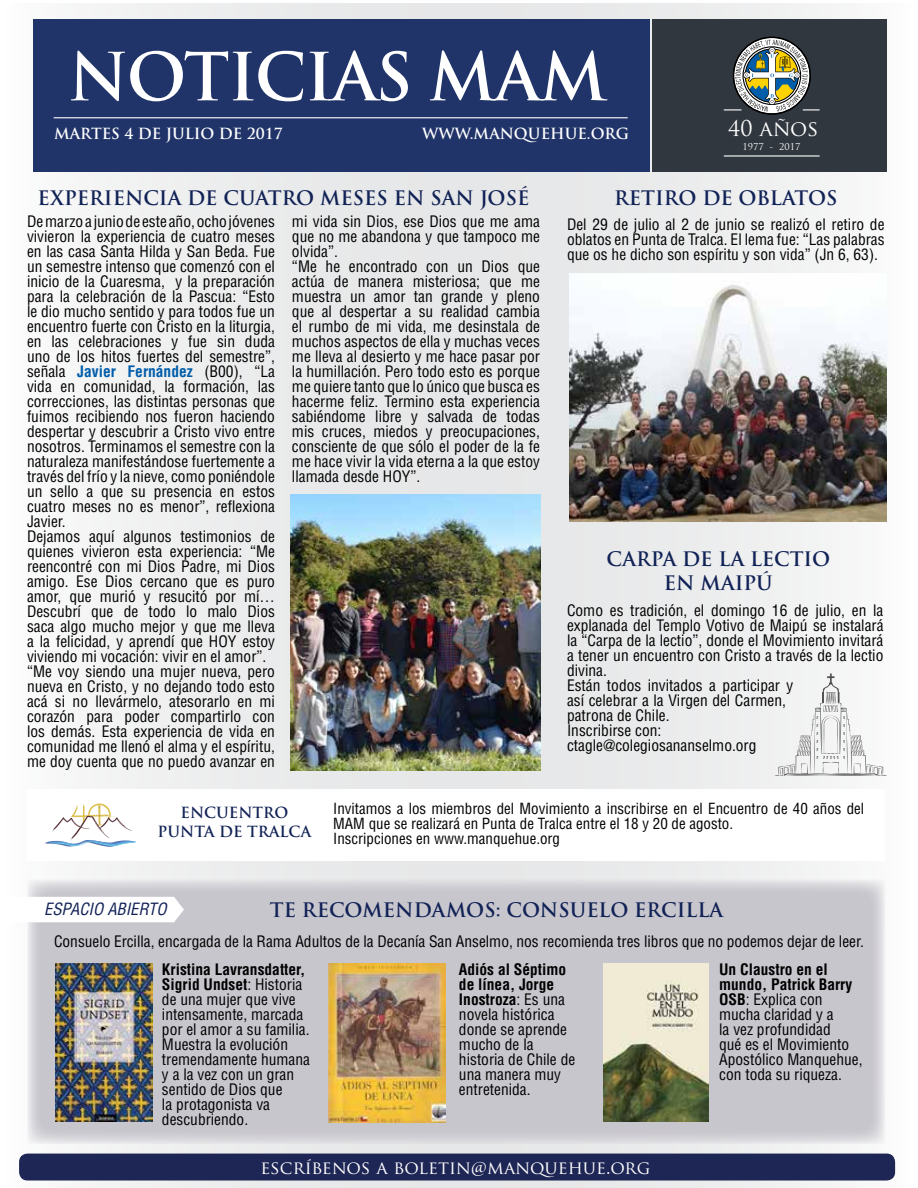
<style>
.page{position:relative;width:918px;height:1188px;background:#fff}
.page>*{position:absolute;margin:0;border:0;box-sizing:border-box;transform-origin:0 0}
.t1{font:700 64.5px "Trajan Pro";letter-spacing:-.025em;color:#fff}
.t2{font:21.3px "Trajan Pro";color:#fff}
.t3{font:700 19.5px/24px "Trajan Pro";color:#112256;text-align:center}
.t4{font:18px "Trajan Pro";color:#fff}
.t5{font:italic condensed 16.5px "Helvetica LT Std";color:#112256}
.t6{font:condensed 15.45px/15px "Helvetica LT Std";color:#000}
.t7{font:condensed 15px/15px "Helvetica LT Std";color:#000}
.t8{font:700 15px "Trajan Pro";color:#fff}
.t9{font:700 15px/19.5px "Trajan Pro";color:#112256;text-align:center}
.t10{font:9.3px "Trajan Pro";color:#fff}
.s1{font-weight:700;color:#005daa}
.s2{font-weight:700}
</style>
<div class="page">
<div style="left:457px;top:3px;width:461px;height:1185px;background:linear-gradient(to right,#e1e2e4,#f7f8f8)"></div>
<div style="left:0;top:3px;width:461px;height:1185px;background:linear-gradient(to right,#f9f9f9,#e2e3e4)"></div>
<div style="left:19px;top:1154px;width:876px;height:27px;background:#1e2655;border-radius:9px"></div>
<div style="left:652px;top:19px;width:235px;height:153px;background:#31373e"></div>
<div style="left:33px;top:19px;width:616px;height:153px;background:#213469"></div>
<hr style="left:54px;top:117px;width:573px;height:1px;background:#fff">
<hr style="left:724px;top:155px;width:95px;height:2px;background:#fff">
<svg style="left:724px;top:37px;width:95px;height:78px"></svg>
<div style="left:27px;top:789px;width:857px;height:72px;background:#fff"></div>
<svg style="left:45px;top:803px;width:91px;height:44px"></svg>
<img style="left:291px;top:494px;width:250px;height:277px">
<div style="left:27px;top:880px;width:858px;height:264px;background:#c8c6cd"></div>
<div style="left:0;top:897px;width:184px;height:25px;background:#fff"></div>
<img style="left:56px;top:963px;width:96px;height:158px">
<img style="left:329px;top:963px;width:116px;height:159px">
<img style="left:604px;top:963px;width:105px;height:158px">
<svg style="left:775px;top:673px;width:112px;height:103px"></svg>
<img style="left:569px;top:274px;width:317px;height:247px">
<h1 class="t1" style="left:68px;top:37px;width:541px">NOTICIAS MAM</h1>
<p class="t8" style="left:54px;top:124px;width:230px">MARTES 4 DE JULIO DE 2017</p>
<h2 class="t2" style="left:728px;top:115px;width:92px">40 AÑOS</h2>
<p class="t10" style="left:743px;top:140px;width:59px">1977 - 2017</p>
<p class="t8" style="left:422px;top:124px;width:208px">WWW.MANQUEHUE.ORG</p>
<p class="t3" style="left:38px;top:187px;width:493px">EXPERIENCIA DE CUATRO MESES EN SAN JOSÉ</p>
<p class="t6" style="left:27px;top:214px;width:250px">De marzo a junio de este año, ocho jóvenes vivieron la experiencia de cuatro meses en las casa Santa Hilda y San Beda. Fue un semestre intenso que comenzó con el inicio de la Cuaresma, y la preparación para la celebración de la Pascua: “Esto le dio mucho sentido y para todos fue un encuentro fuerte con Cristo en la liturgia, en las celebraciones y fue sin duda uno de los hitos fuertes del semestre”, señala <span class="s1">Javier Fernández</span> (B00), “La vida en comunidad, la formación, las correcciones, las distintas personas que fuimos recibiendo nos fueron haciendo despertar y descubrir a Cristo vivo entre nosotros. Terminamos el semestre con la naturaleza manifestándose fuertemente a través del frío y la nieve, como poniéndole un sello a que su presencia en estos cuatro meses no es menor”, reflexiona Javier.<br>Dejamos aquí algunos testimonios de quienes vivieron esta experiencia: “Me reencontré con mi Dios Padre, mi Dios amigo. Ese Dios cercano que es puro amor, que murió y resucitó por mí… Descubrí que de todo lo malo Dios saca algo mucho mejor y que me lleva a la felicidad, y aprendí que HOY estoy viviendo mi vocación: vivir en el amor”. “Me voy siendo una mujer nueva, pero nueva en Cristo, y no dejando todo esto acá si no llevármelo, atesorarlo en mi corazón para poder compartirlo con los demás. Esta experiencia de vida en comunidad me llenó el alma y el espíritu, me doy cuenta que no puedo avanzar en</p>
<p class="t6" style="left:292px;top:214px;width:250px">mi vida sin Dios, ese Dios que me ama que no me abandona y que tampoco me olvida”.<br>“Me he encontrado con un Dios que actúa de manera misteriosa; que me muestra un amor tan grande y pleno que al despertar a su realidad cambia el rumbo de mi vida, me desinstala de muchos aspectos de ella y muchas veces me lleva al desierto y me hace pasar por la humillación. Pero todo esto es porque me quiere tanto que lo único que busca es hacerme feliz. Termino esta experiencia sabiéndome libre y salvada de todas mis cruces, miedos y preocupaciones, consciente de que sólo el poder de la fe me hace vivir la vida eterna a la que estoy llamada desde HOY”.</p>
<p class="t3" style="left:614px;top:187px;width:225px">RETIRO DE OBLATOS</p>
<p class="t6" style="left:567px;top:217px;width:319px;text-align:justify">Del 29 de julio al 2 de junio se realizó el retiro de oblatos en Punta de Tralca. El lema fue: “Las palabras que os he dicho son espíritu y son vida” (Jn 6, 63).</p>
<p class="t3" style="left:606px;top:547px;width:225px">CARPA DE LA LECTIO<br>EN MAIPÚ</p>
<p class="t6" style="left:567px;top:603px;width:318px">Como es tradición, el domingo 16 de julio, en la explanada del Templo Votivo de Maipú se instalará la “Carpa de la lectio”, donde el Movimiento invitará a tener un encuentro con Cristo a través de la lectio divina.<br>Están todos invitados a participar y<br>así celebrar a la Virgen del Carmen,<br>patrona de Chile.<br>Inscribirse con:<br>ctagle@colegiosananselmo.org</p>
<p class="t9" style="left:158px;top:803px;width:155px">ENCUENTRO<br>PUNTA DE TRALCA</p>
<p class="t7" style="left:333px;top:801px;width:533px">Invitamos a los miembros del Movimiento a inscribirse en el Encuentro de 40 años del<br>MAM que se realizará en Punta de Tralca entre el 18 y 20 de agosto.<br>Inscripciones en www.manquehue.org</p>
<p class="t5" style="left:44px;top:899px;width:124px">ESPACIO ABIERTO</p>
<p class="t3" style="left:270px;top:898px;width:455px">TE RECOMENDAMOS: CONSUELO ERCILLA</p>
<p class="t6" style="left:54px;top:934px;width:812px">Consuelo Ercilla, encargada de la Rama Adultos de la Decanía San Anselmo, nos recomienda tres libros que no podemos dejar de leer.</p>
<p class="t6" style="left:162px;top:961px;width:150px"><span class="s2">Kristina Lavransdatter,<br>Sigrid Undset</span>: Historia de una mujer que vive intensamente, marcada por el amor a su familia.<br>Muestra la evolución tremendamente humana y a la vez con un gran sentido de Dios que<br>la protagonista va descubriendo.</p>
<p class="t6" style="left:459px;top:961px;width:118px"><span class="s2">Adiós al Séptimo de línea, Jorge<br>Inostroza</span>: Es una novela histórica donde se aprende mucho de la historia de Chile de una manera muy entretenida.</p>
<p class="t6" style="left:719px;top:962px;width:145px"><span class="s2">Un Claustro en el mundo, Patrick Barry<br>OSB</span>: Explica con mucha claridad y a<br>la vez profundidad<br>qué es el Movimiento<br>Apostólico Manquehue, con toda su riqueza.</p>
<p class="t4" style="left:261px;top:1156px;width:392px">ESCRÍBENOS A BOLETIN@MANQUEHUE.ORG</p>
</div>
